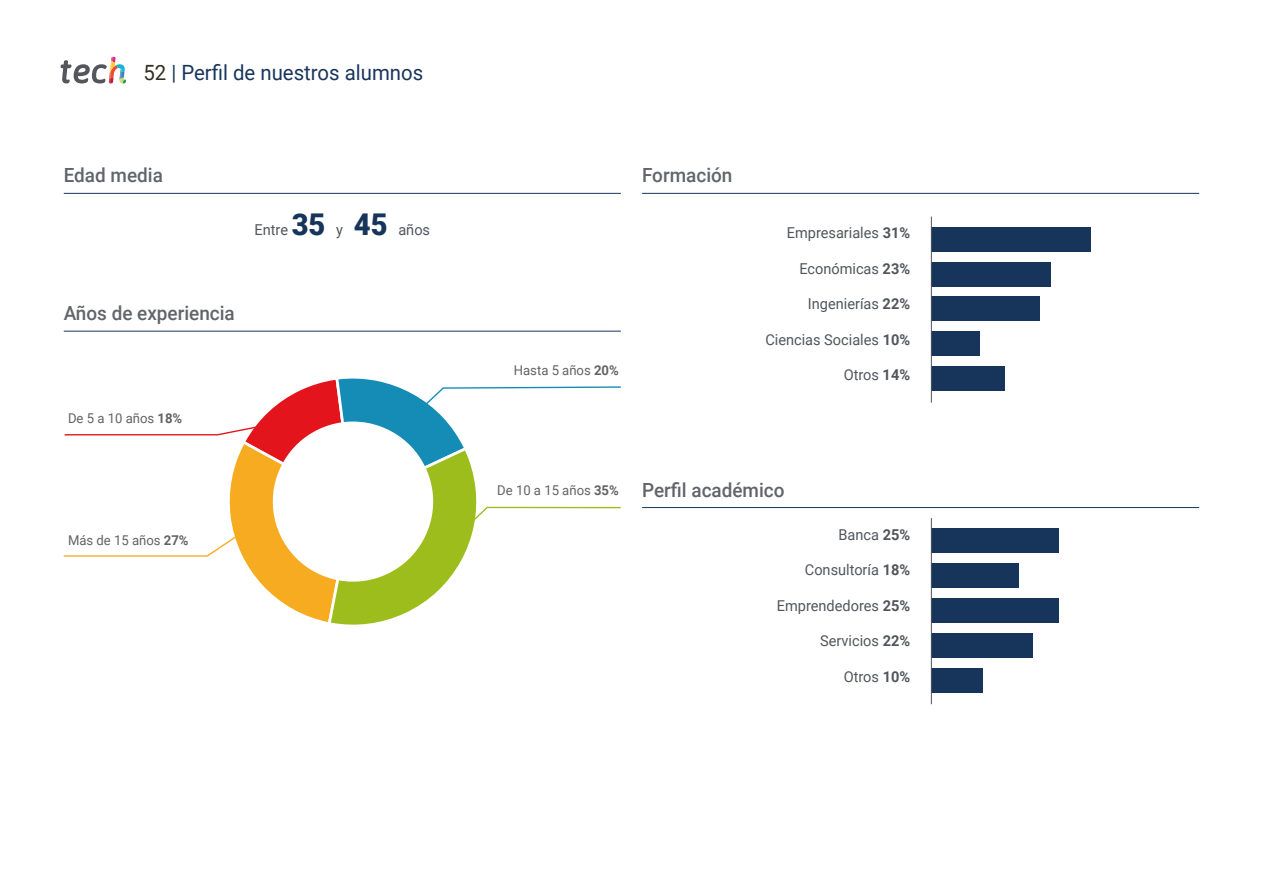
<style>
.page{position:relative;width:1263px;height:893px;background:#fff}
.page>*{position:absolute;margin:0;border:0;box-sizing:border-box;transform-origin:0 0}
.t1{font:21px "Roboto";color:#1a355c}
.t2{font:500 19.5px "Roboto";color:#61646a}
.t3{font:15px "Roboto";color:#52555b}
.t4{font:13.5px "Roboto";color:#636363}
.s1{color:#312e20}
.s2{font-weight:900;font-size:30px;color:#17355b}
.s3{font-weight:700}
</style>
<div class="page">
<hr style="left:64px;top:193px;width:557px;height:1px;background:#17355b">
<svg style="left:61px;top:57px;width:65px;height:27px"></svg>
<hr style="left:64px;top:331px;width:557px;height:1px;background:#17355b">
<svg style="left:64px;top:378px;width:557px;height:247px"></svg>
<hr style="left:642px;top:193px;width:557px;height:1px;background:#17355b">
<div style="left:931px;top:227px;width:160px;height:25px;background:#17355b"></div>
<div style="left:931px;top:262px;width:119px;height:24px;background:#17355b"></div>
<div style="left:931px;top:296px;width:109px;height:25px;background:#17355b"></div>
<div style="left:931px;top:331px;width:49px;height:25px;background:#17355b"></div>
<div style="left:931px;top:366px;width:74px;height:25px;background:#17355b"></div>
<hr style="left:931px;top:217px;width:1px;height:186px;background:#52555b">
<div style="left:931px;top:563px;width:87px;height:25px;background:#17355b"></div>
<hr style="left:642px;top:507px;width:557px;height:1px;background:#17355b">
<div style="left:931px;top:528px;width:128px;height:25px;background:#17355b"></div>
<div style="left:931px;top:598px;width:128px;height:25px;background:#17355b"></div>
<div style="left:931px;top:633px;width:102px;height:25px;background:#17355b"></div>
<div style="left:931px;top:668px;width:52px;height:24px;background:#17355b"></div>
<hr style="left:931px;top:518px;width:1px;height:186px;background:#52555b">
<h1 class="t1" style="left:144px;top:57px;width:281px"><span class="s1">52</span> | Perfil de nuestros alumnos</h1>
<h2 class="t2" style="left:64px;top:161px;width:101px">Edad media</h2>
<p class="t3" style="left:254px;top:219px;width:177px">Entre <span class="s2">35</span> y <span class="s2">45</span> años</p>
<h2 class="t2" style="left:64px;top:300px;width:173px">Años de experiencia</h2>
<p class="t4" style="left:68px;top:409px;width:116px">De 5 a 10 años <span class="s3">18%</span></p>
<p class="t4" style="left:68px;top:531px;width:122px">Más de 15 años <span class="s3">27%</span></p>
<h2 class="t2" style="left:642px;top:161px;width:92px">Formación</h2>
<p class="t4" style="left:514px;top:361px;width:106px">Hasta 5 años <span class="s3">20%</span></p>
<p class="t3" style="left:787px;top:222px;width:125px">Empresariales <span class="s3">31%</span></p>
<p class="t3" style="left:799px;top:258px;width:112px">Económicas <span class="s3">23%</span></p>
<p class="t3" style="left:808px;top:293px;width:104px">Ingenierías <span class="s3">22%</span></p>
<p class="t3" style="left:765px;top:329px;width:146px">Ciencias Sociales <span class="s3">10%</span></p>
<p class="t3" style="left:844px;top:364px;width:68px">Otros <span class="s3">14%</span></p>
<p class="t4" style="left:497px;top:481px;width:123px">De 10 a 15 años <span class="s3">35%</span></p>
<h2 class="t2" style="left:642px;top:476px;width:144px">Perfil académico</h2>
<p class="t3" style="left:838px;top:524px;width:73px">Banca <span class="s3">25%</span></p>
<p class="t3" style="left:805px;top:559px;width:107px">Consultoría <span class="s3">18%</span></p>
<p class="t3" style="left:777px;top:595px;width:135px">Emprendedores <span class="s3">25%</span></p>
<p class="t3" style="left:820px;top:630px;width:91px">Servicios <span class="s3">22%</span></p>
<p class="t3" style="left:844px;top:666px;width:68px">Otros <span class="s3">10%</span></p>
</div>
